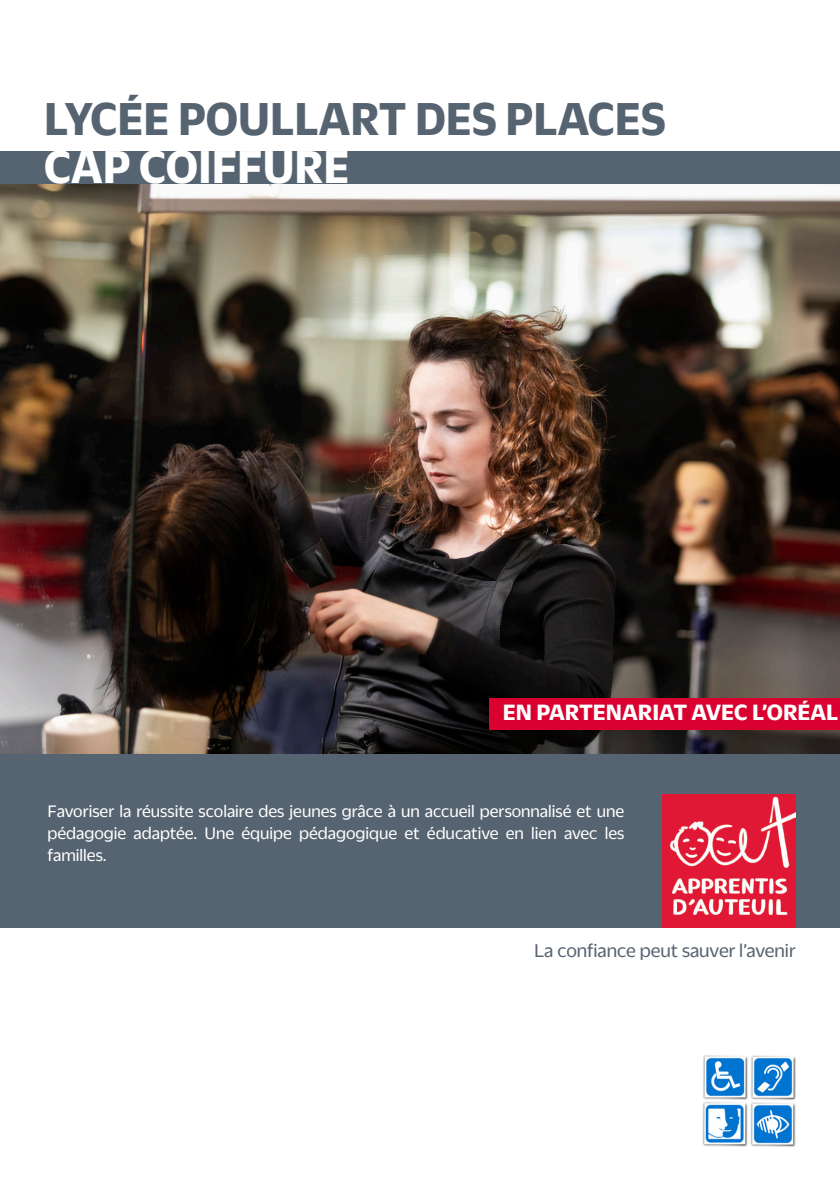
<style>
.page{position:relative;width:840px;height:1191px;background:#fff}
.page>*{position:absolute;margin:0;border:0;box-sizing:border-box;transform-origin:0 0}
.t1{font:700 50px "Duplicate Sans";color:#566370;scale:.96 1}
.t2{font:700 50px "Duplicate Sans";color:#fff;scale:.96 1}
.t3{font:700 24px "Duplicate Sans";color:#fff}
.Style_de_paragraphe{font:20px "Duplicate Sans";color:#566370}
.t4{font:18px/22px "Duplicate Sans";color:#fff;text-align:justify}
</style>
<div class="page">
<div style="left:0;top:151px;width:839px;height:776px;background:#566370"></div>
<img style="left:0;top:184px;width:839px;height:569px">
<img style="left:662px;top:794px;width:133px;height:133px">
<img style="left:702px;top:1055px;width:93px;height:91px">
<div style="left:489px;top:698px;width:350px;height:31px;background:#da002f"></div>
<p class="t1" style="left:44px;top:85px;width:649px">LYCÉE POULLART DES PLACES</p>
<p class="t2" style="left:44px;top:133px;width:319px">CAP COIFFURE</p>
<p class="t3" style="left:502px;top:696px;width:337px">EN PARTENARIAT AVEC L’ORÉAL</p>
<p class="t4" style="left:48px;top:799px;width:578px">Favoriser la réussite scolaire des jeunes grâce à un accueil personnalisé et une pédagogie adaptée. Une équipe pédagogique et éducative en lien avec les familles.</p>
<p class="Style_de_paragraphe" style="left:534px;top:938px;width:263px">La confiance peut sauver l’avenir</p>
</div>
